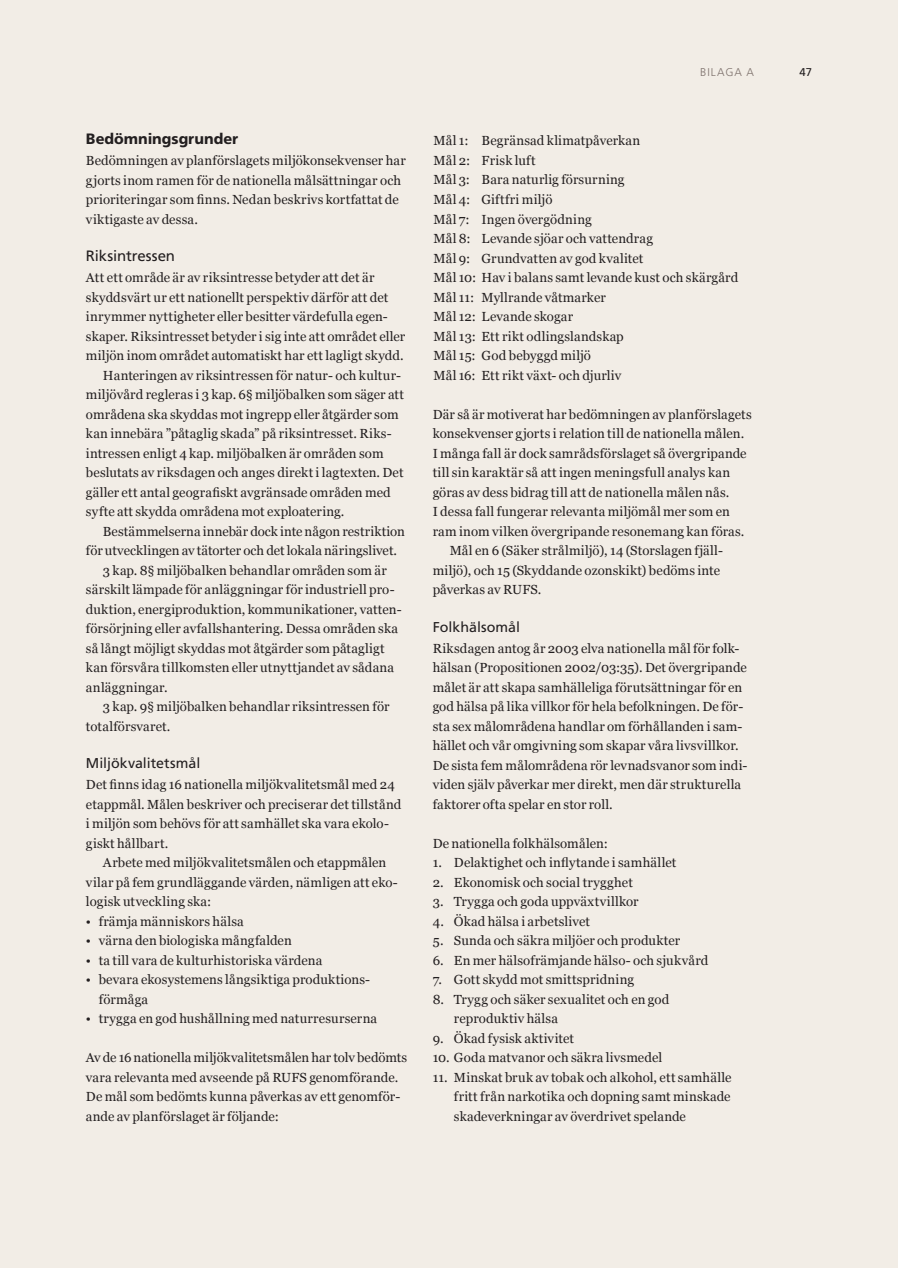
<style>
.page{position:relative;width:898px;height:1268px;background:#fff}
.page>*{position:absolute;margin:0;border:0;box-sizing:border-box;transform-origin:0 0}
.t1{font:800 15px "Frutiger SLLOTF";color:#231f20}
.t2{font:15px "Frutiger SLLOTF";letter-spacing:-.01em;color:#231f20}
.t3{font:14.25px "Frutiger SLLOTF";color:#231f20}
.t4{font:13.2px/19.5px "Georgia";letter-spacing:.01em;color:#231f20}
.t5{font:300 11.25px "Frutiger SLLOTF";letter-spacing:.085em;color:#7e726d}
.t6{font:11.25px "Frutiger SLLOTF";color:#231f20}
</style>
<div class="page">
<div style="left:0;top:0;width:897px;height:1268px;background:#f2ede6"></div>
<p class="t1" style="left:86px;top:130px;width:154px">Bedömningsgrunder</p>
<p class="t4" style="left:86px;top:151px;width:321px">Bedömningen av planförslagets miljökonsekvenser har gjorts inom ramen för de nationella målsättningar och prioriteringar som finns. Nedan beskrivs kortfattat de viktigaste av dessa.</p>
<p class="t2" style="left:86px;top:247px;width:91px">Riksintressen</p>
<p class="t4" style="left:86px;top:268px;width:290px">Att ett område är av riksintresse betyder att det är</p>
<p class="t4" style="left:86px;top:287px;width:304px">skyddsvärt ur ett nationellt perspektiv därför att det</p>
<p class="t4" style="left:86px;top:307px;width:303px">inrymmer nyttigheter eller besitter värdefulla egen-</p>
<p class="t4" style="left:86px;top:326px;width:321px">skaper. Riksintresset betyder i sig inte att området eller</p>
<p class="t4" style="left:86px;top:346px;width:319px">miljön inom området automatiskt har ett lagligt skydd.</p>
<p class="t4" style="left:103px;top:365px;width:300px">Hanteringen av riksintressen för natur- och kultur-</p>
<p class="t4" style="left:86px;top:385px;width:319px">miljövård regleras i 3 kap. 6§ miljöbalken som säger att</p>
<p class="t4" style="left:86px;top:404px;width:314px">områdena ska skyddas mot ingrepp eller åtgärder som</p>
<p class="t4" style="left:86px;top:424px;width:306px">kan innebära ”påtaglig skada” på riksintresset. Riks‑</p>
<p class="t4" style="left:86px;top:443px;width:299px">intressen enligt 4 kap. miljöbalken är områden som</p>
<p class="t4" style="left:86px;top:463px;width:319px">beslutats av riksdagen och anges direkt i lagtexten. Det</p>
<p class="t4" style="left:86px;top:482px;width:306px">gäller ett antal geografiskt avgränsade områden med</p>
<p class="t4" style="left:86px;top:502px;width:260px">syfte att skydda områdena mot exploatering.</p>
<p class="t4" style="left:103px;top:521px;width:303px">Bestämmelserna innebär dock inte någon restriktion</p>
<p class="t4" style="left:86px;top:541px;width:313px">för utvecklingen av tätorter och det lokala näringslivet.</p>
<p class="t4" style="left:103px;top:560px;width:285px">3 kap. 8§ miljöbalken behandlar områden som är</p>
<p class="t4" style="left:86px;top:580px;width:310px">särskilt lämpade för anläggningar för industriell pro-</p>
<p class="t4" style="left:86px;top:599px;width:317px">duktion, energiproduktion, kommunikationer, vatten-</p>
<p class="t4" style="left:86px;top:619px;width:313px">försörjning eller avfallshantering. Dessa områden ska</p>
<p class="t4" style="left:86px;top:638px;width:300px">så långt möjligt skyddas mot åtgärder som påtagligt</p>
<p class="t4" style="left:86px;top:658px;width:310px">kan försvåra tillkomsten eller utnyttjandet av sådana</p>
<p class="t4" style="left:86px;top:677px;width:83px">anläggningar.</p>
<p class="t4" style="left:103px;top:697px;width:288px">3 kap. 9§ miljöbalken behandlar riksintressen för</p>
<p class="t4" style="left:86px;top:716px;width:86px">totalförsvaret.</p>
<p class="t3" style="left:86px;top:755px;width:116px">Miljökvalitetsmål</p>
<p class="t4" style="left:86px;top:775px;width:317px">Det finns idag 16 nationella miljökvalitetsmål med 24 etappmål. Målen beskriver och preciserar det tillstånd i miljön som behövs för att samhället ska vara ekolo&shy;giskt hållbart.</p>
<p class="t4" style="left:86px;top:853px;width:313px;text-indent:17px">Arbete med miljökvalitetsmålen och etappmålen vilar på fem grundläggande värden, nämligen att eko&shy;logisk utveckling ska:</p>
<p class="t4" style="left:86px;top:911px;width:159px">• främja människors hälsa</p>
<p class="t4" style="left:86px;top:931px;width:207px">• värna den biologiska mångfalden</p>
<p class="t4" style="left:86px;top:950px;width:238px">• ta till vara de kulturhistoriska värdena</p>
<p class="t4" style="left:99px;top:970px;width:273px;text-indent:-13px">• bevara ekosystemens långsiktiga produktions&shy;förmåga</p>
<p class="t4" style="left:86px;top:1009px;width:293px">• trygga en god hushållning med naturresurserna</p>
<p class="t4" style="left:86px;top:1048px;width:322px">Av de 16 nationella miljökvalitetsmålen har tolv bedömts vara relevanta med avseende på RUFS genomförande.<br>De mål som bedömts kunna påverkas av ett genomför&shy;ande av planförslaget är följande:</p>
<p class="t5" style="left:700px;top:66px;width:55px">BILAGA A</p>
<p class="t6" style="left:799px;top:65px;width:14px">47</p>
<p class="t4" style="left:433px;top:131px;width:306px">Mål 1: Begränsad klimatpåverkan<br>Mål 2: Frisk luft<br>Mål 3: Bara naturlig försurning<br>Mål 4: Giftfri miljö<br>Mål 7: Ingen övergödning<br>Mål 8: Levande sjöar och vattendrag<br>Mål 9: Grundvatten av god kvalitet<br>Mål 10: Hav i balans samt levande kust och skärgård<br>Mål 11: Myllrande våtmarker<br>Mål 12: Levande skogar<br>Mål 13: Ett rikt odlingslandskap<br>Mål 15: God bebyggd miljö<br>Mål 16: Ett rikt växt- och djurliv</p>
<p class="t4" style="left:432px;top:404px;width:320px">Där så är motiverat har bedömningen av planförslagets</p>
<p class="t4" style="left:432px;top:424px;width:313px">konsekvenser gjorts i relation till de nationella målen.</p>
<p class="t4" style="left:432px;top:443px;width:315px">I många fall är dock samrådsförslaget så övergripande</p>
<p class="t4" style="left:432px;top:463px;width:299px">till sin karaktär så att ingen meningsfull analys kan</p>
<p class="t4" style="left:432px;top:482px;width:298px">göras av dess bidrag till att de nationella målen nås.</p>
<p class="t4" style="left:432px;top:502px;width:299px">I dessa fall fungerar relevanta miljömål mer som en</p>
<p class="t4" style="left:432px;top:521px;width:313px">ram inom vilken övergripande resonemang kan föras.</p>
<p class="t4" style="left:449px;top:541px;width:275px">Mål en 6 (Säker strålmiljö), 14 (Storslagen fjäll-</p>
<p class="t4" style="left:432px;top:560px;width:289px">miljö), och 15 (Skyddande ozonskikt) bedöms inte</p>
<p class="t4" style="left:432px;top:580px;width:110px">påverkas av RUFS.</p>
<p class="t3" style="left:432px;top:618px;width:89px">Folkhälsomål</p>
<p class="t4" style="left:432px;top:638px;width:316px">Riksdagen antog år 2003 elva nationella mål för folk&shy;hälsan (Propositionen 2002/03:35). Det övergripande målet är att skapa samhälleliga förutsättningar för en god hälsa på lika villkor för hela befolkningen. De för&shy;sta sex målområdena handlar om förhållanden i sam&shy;hället och vår omgivning som skapar våra livsvillkor.<br>De sista fem målområdena rör levnadsvanor som indi&shy;viden själv påverkar mer direkt, men där strukturella faktorer ofta spelar en stor roll.</p>
<p class="t4" style="left:432px;top:833px;width:177px">De nationella folkhälsomålen:</p>
<p class="t4" style="left:432px;top:853px;width:245px">1. Delaktighet och inflytande i samhället</p>
<p class="t4" style="left:432px;top:872px;width:202px">2. Ekonomisk och social trygghet</p>
<p class="t4" style="left:432px;top:892px;width:207px">3. Trygga och goda uppväxtvillkor</p>
<p class="t4" style="left:432px;top:911px;width:159px">4. Ökad hälsa i arbetslivet</p>
<p class="t4" style="left:432px;top:931px;width:249px">5. Sunda och säkra miljöer och produkter</p>
<p class="t4" style="left:432px;top:950px;width:277px">6. En mer hälsofrämjande hälso- och sjukvård</p>
<p class="t4" style="left:432px;top:970px;width:203px">7. Gott skydd mot smittspridning</p>
<p class="t4" style="left:454px;top:989px;width:217px;text-indent:-21px">8. Trygg och säker sexualitet och en god reproduktiv hälsa</p>
<p class="t4" style="left:432px;top:1028px;width:143px">9. Ökad fysisk aktivitet</p>
<p class="t4" style="left:432px;top:1048px;width:231px">10. Goda matvanor och säkra livsmedel</p>
<p class="t4" style="left:454px;top:1067px;width:279px;text-align:justify;text-indent:-21px">11. Minskat bruk av tobak och alkohol, ett samhälle fritt från narkotika och dopning samt minskade skadeverkningar av överdrivet spelande</p>
</div>
